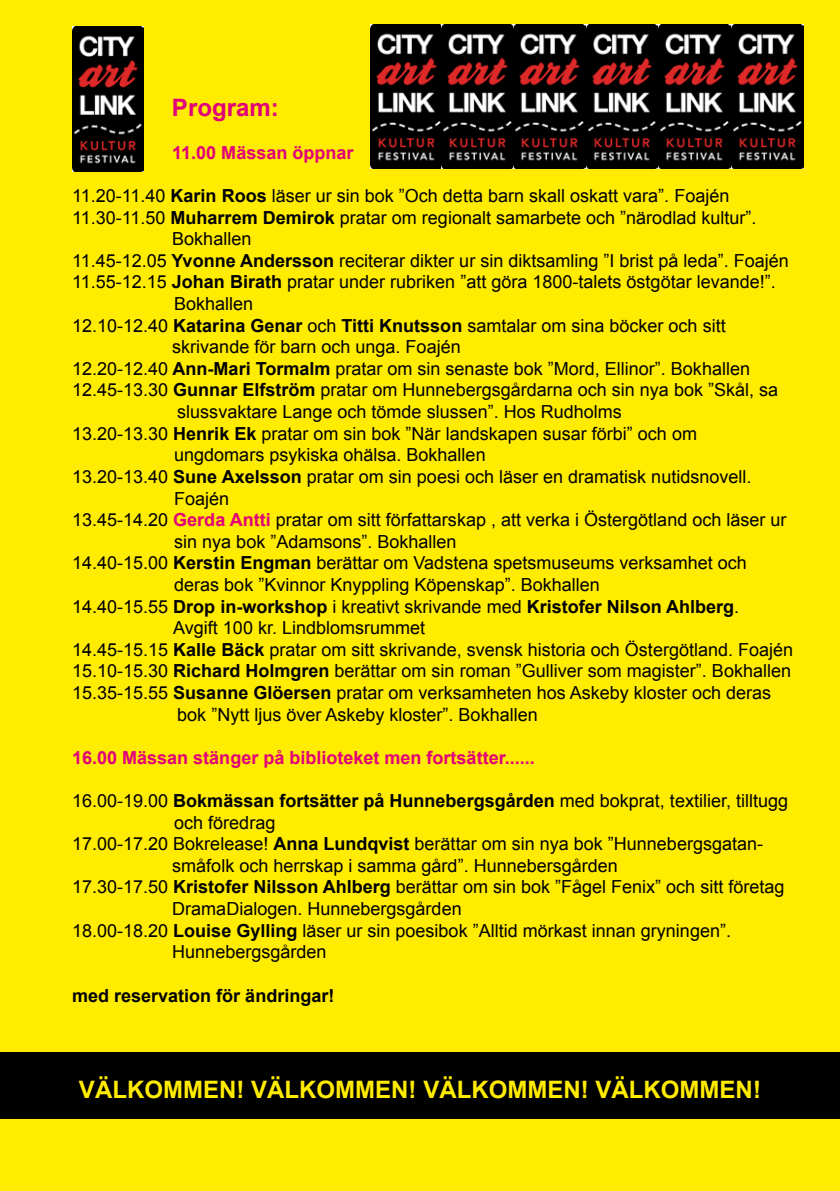
<style>
.page{position:relative;width:840px;height:1191px;background:#fff}
.page>*{position:absolute;margin:0;border:0;box-sizing:border-box;transform-origin:0 0}
.t1{font:700 24px "Arial";color:#ffec00}
.t2{font:700 24px "Arial";color:#e2007a}
.t3{font:18px "Arial";color:#000}
.t4{font:700 18px "Arial";color:#000}
.t5{font:700 18px "Arial";color:#e2007a}
.s1{font-weight:700}
.s2{font-weight:700;color:#e2007a}
.s3{font-weight:400}
</style>
<div class="page">
<div style="left:0;top:0;width:839px;height:1191px;background:#ffec00"></div>
<div style="left:0;top:1052px;width:839px;height:67px;background:#000"></div>
<img style="left:72px;top:27px;width:72px;height:144px">
<img style="left:370px;top:24px;width:359px;height:144px">
<img style="left:731px;top:24px;width:72px;height:144px">
<h1 class="t2" style="left:172px;top:91px;width:108px">Program:</h1>
<p class="t5" style="left:172px;top:140px;width:183px">11.00 Mässan öppnar</p>
<p class="t3" style="left:72px;top:184px;width:658px">11.20-11.40 <span class="s1">Karin Roos</span> läser ur sin bok ”Och detta barn skall oskatt vara”. Foajén</p>
<p class="t3" style="left:72px;top:205px;width:685px">11.30-11.50 <span class="s1">Muharrem Demirok</span> pratar om regionalt samarbete och ”närodlad kultur”.</p>
<p class="t3" style="left:172px;top:227px;width:81px">Bokhallen</p>
<p class="t3" style="left:72px;top:249px;width:717px">11.45-12.05 <span class="s1">Yvonne Andersson</span> reciterar dikter ur sin diktsamling ”I brist på leda”. Foajén</p>
<p class="t3" style="left:72px;top:270px;width:704px">11.55-12.15 <span class="s1">Johan Birath</span> pratar under rubriken ”att göra 1800-talets östgötar levande!”.</p>
<p class="t3" style="left:174px;top:292px;width:81px">Bokhallen</p>
<p class="t3" style="left:72px;top:313px;width:654px">12.10-12.40 <span class="s1">Katarina Genar</span> och <span class="s1">Titti Knutsson</span> samtalar om sina böcker och sitt</p>
<p class="t3" style="left:172px;top:335px;width:290px">skrivande för barn och unga. Foajén</p>
<p class="t3" style="left:72px;top:357px;width:679px">12.20-12.40 <span class="s1">Ann-Mari Tormalm</span> pratar om sin senaste bok ”Mord, Ellinor”. Bokhallen</p>
<p class="t3" style="left:72px;top:378px;width:707px">12.45-13.30 <span class="s1">Gunnar Elfström</span> pratar om Hunnebergsgårdarna och sin nya bok ”Skål, sa</p>
<p class="t3" style="left:177px;top:400px;width:446px">slussvaktare Lange och tömde slussen”. Hos Rudholms</p>
<p class="t3" style="left:72px;top:421px;width:626px">13.20-13.30 <span class="s1">Henrik Ek</span> pratar om sin bok ”När landskapen susar förbi” och om</p>
<p class="t3" style="left:174px;top:443px;width:313px">ungdomars psykiska ohälsa. Bokhallen</p>
<p class="t3" style="left:72px;top:465px;width:680px">13.20-13.40 <span class="s1">Sune Axelsson</span> pratar om sin poesi och läser en dramatisk nutidsnovell.</p>
<p class="t3" style="left:174px;top:486px;width:57px">Foajén</p>
<p class="t3" style="left:72px;top:508px;width:715px">13.45-14.20 <span class="s2">Gerda Antti</span> pratar om sitt författarskap , att verka i Östergötland och läser ur</p>
<p class="t3" style="left:174px;top:529px;width:284px">sin nya bok ”Adamsons”. Bokhallen</p>
<p class="t3" style="left:72px;top:551px;width:675px">14.40-15.00 <span class="s1">Kerstin Engman</span> berättar om Vadstena spetsmuseums verksamhet och</p>
<p class="t3" style="left:174px;top:573px;width:427px">deras bok ”Kvinnor Knyppling Köpenskap”. Bokhallen</p>
<p class="t4" style="left:72px;top:594px;width:668px"><span class="s3">14.40-15.55</span> Drop in-workshop <span class="s3">i kreativt skrivande med</span> Kristofer Nilson Ahlberg<span class="s3">.</span></p>
<p class="t3" style="left:173px;top:616px;width:253px">Avgift 100 kr. Lindblomsrummet</p>
<p class="t3" style="left:72px;top:637px;width:722px">14.45-15.15 <span class="s1">Kalle Bäck</span> pratar om sitt skrivande, svensk historia och Östergötland. Foajén</p>
<p class="t3" style="left:72px;top:659px;width:720px">15.10-15.30 <span class="s1">Richard Holmgren</span> berättar om sin roman ”Gulliver som magister”. Bokhallen</p>
<p class="t3" style="left:72px;top:681px;width:700px">15.35-15.55 <span class="s1">Susanne Glöersen</span> pratar om verksamheten hos Askeby kloster och deras</p>
<p class="t3" style="left:177px;top:702px;width:362px">bok ”Nytt ljus över Askeby kloster”. Bokhallen</p>
<p class="t5" style="left:72px;top:745px;width:464px">16.00 Mässan stänger på biblioteket men fortsätter......</p>
<p class="t3" style="left:72px;top:789px;width:717px">16.00-19.00 <span class="s1">Bokmässan fortsätter på Hunnebergsgården</span> med bokprat, textilier, tilltugg</p>
<p class="t3" style="left:174px;top:810px;width:103px">och föredrag</p>
<p class="t3" style="left:72px;top:832px;width:692px">17.00-17.20 Bokrelease! <span class="s1">Anna Lundqvist</span> berättar om sin nya bok ”Hunnebergsgatan-</p>
<p class="t3" style="left:172px;top:853px;width:447px">småfolk och herrskap i samma gård”. Hunnebersgården</p>
<p class="t3" style="left:72px;top:875px;width:713px">17.30-17.50 <span class="s1">Kristofer Nilsson Ahlberg</span> berättar om sin bok ”Fågel Fenix” och sitt företag</p>
<p class="t3" style="left:172px;top:897px;width:291px">DramaDialogen. Hunnebergsgården</p>
<p class="t3" style="left:72px;top:918px;width:660px">18.00-18.20 <span class="s1">Louise Gylling</span> läser ur sin poesibok ”Alltid mörkast innan gryningen”.</p>
<p class="t3" style="left:172px;top:940px;width:156px">Hunnebergsgården</p>
<p class="t4" style="left:72px;top:983px;width:264px">med reservation för ändringar!</p>
<h1 class="t1" style="left:79px;top:1073px;width:683px">VÄLKOMMEN! VÄLKOMMEN! VÄLKOMMEN! VÄLKOMMEN!</h1>
</div>
